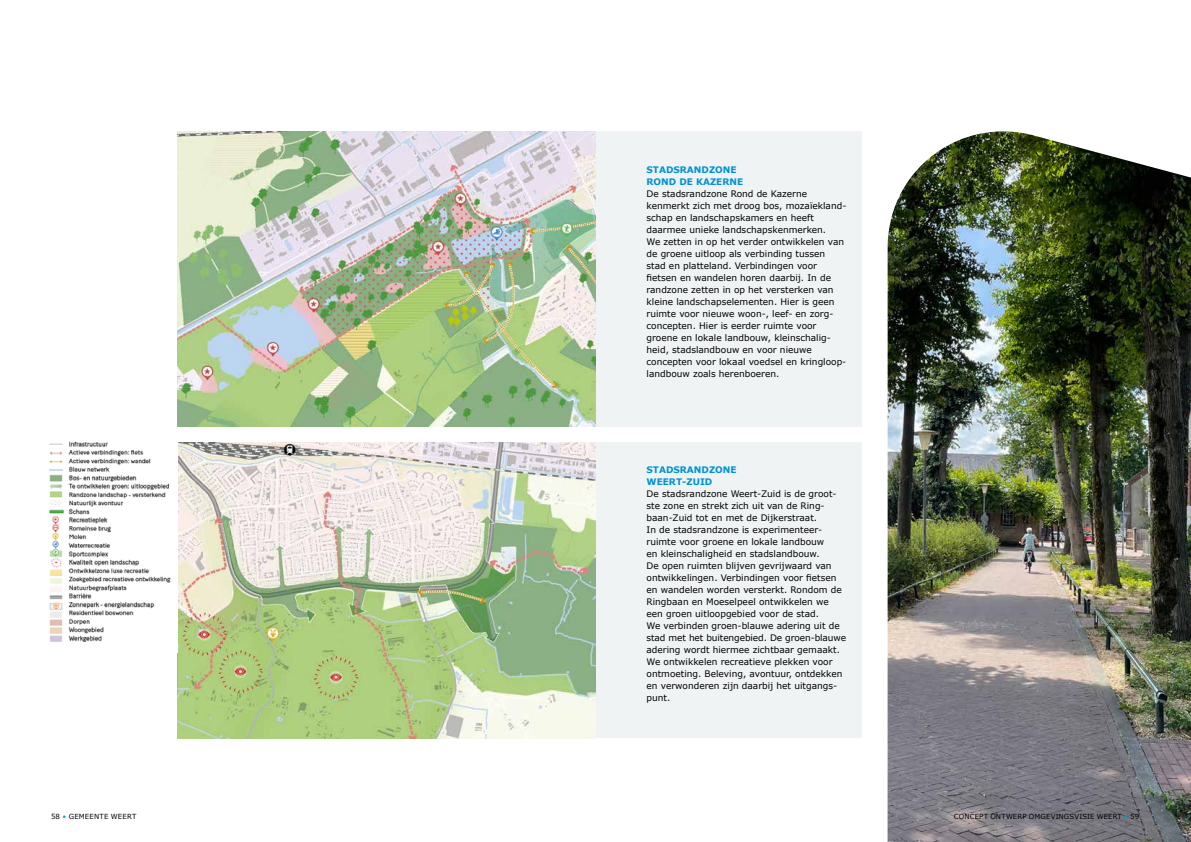
<style>
.page{position:relative;width:1191px;height:842px;background:#fff}
.page>*{position:absolute;margin:0;border:0;box-sizing:border-box;transform-origin:0 0}
.t1{font:9px/12px "Verdana";color:#000}
.t2{font:700 9px/12px "Verdana";color:#0092d4}
.t3{font:7px "Verdana";letter-spacing:.01em;color:#000}
.s1{color:#009fe3}
</style>
<div class="page">
<div style="left:595px;top:131px;width:266px;height:295px;background:#f0f3f4"></div>
<div style="left:595px;top:442px;width:266px;height:296px;background:#f0f3f4"></div>
<img style="left:177px;top:442px;width:418px;height:296px">
<img style="left:887px;top:131px;width:304px;height:711px">
<img style="left:177px;top:131px;width:418px;height:295px">
<img style="left:49px;top:441px;width:122px;height:201px">
<p class="t2" style="left:646px;top:164px;width:98px">STADSRANDZONE<br>ROND DE KAZERNE</p>
<p class="t1" style="left:646px;top:188px;width:201px">De stadsrandzone Rond de Kazerne kenmerkt zich met droog bos, mozaïekland&shy;schap en landschapskamers en heeft daarmee unieke landschapskenmerken.<br>We zetten in op het verder ontwikkelen van de groene uitloop als verbinding tussen stad en platteland. Verbindingen voor fietsen en wandelen horen daarbij. In de randzone zetten in op het versterken van kleine landschapselementen. Hier is geen ruimte voor nieuwe woon-, leef- en zorg&shy;concepten. Hier is eerder ruimte voor groene en lokale landbouw, kleinschalig&shy;heid, stadslandbouw en voor nieuwe concepten voor lokaal voedsel en kringloop&shy;landbouw zoals herenboeren.</p>
<p class="t2" style="left:646px;top:464px;width:92px">STADSRANDZONE<br>WEERT-ZUID</p>
<p class="t1" style="left:646px;top:488px;width:201px">De stadsrandzone Weert-Zuid is de groot&shy;ste zone en strekt zich uit van de Ring&shy;baan-Zuid tot en met de Dijkerstraat.<br>In de stadsrandzone is experimenteer&shy;ruimte voor groene en lokale landbouw<br>en kleinschaligheid en stadslandbouw.<br>De open ruimten blijven gevrijwaard van ontwikkelingen. Verbindingen voor fietsen en wandelen worden versterkt. Rondom de Ringbaan en Moeselpeel ontwikkelen we een groen uitloopgebied voor de stad.<br>We verbinden groen-blauwe adering uit de stad met het buitengebied. De groen-blauwe adering wordt hiermee zichtbaar gemaakt.<br>We ontwikkelen recreatieve plekken voor ontmoeting. Beleving, avontuur, ontdekken en verwonderen zijn daarbij het uitgangs&shy;punt.</p>
<p class="t3" style="left:51px;top:812px;width:87px">58 <span class="s1">•</span> GEMEENTE WEERT</p>
<p class="t3" style="left:954px;top:812px;width:187px">CONCEPT ONTWERP OMGEVINGSVISIE WEERT <span class="s1">•</span> 59</p>
</div>
